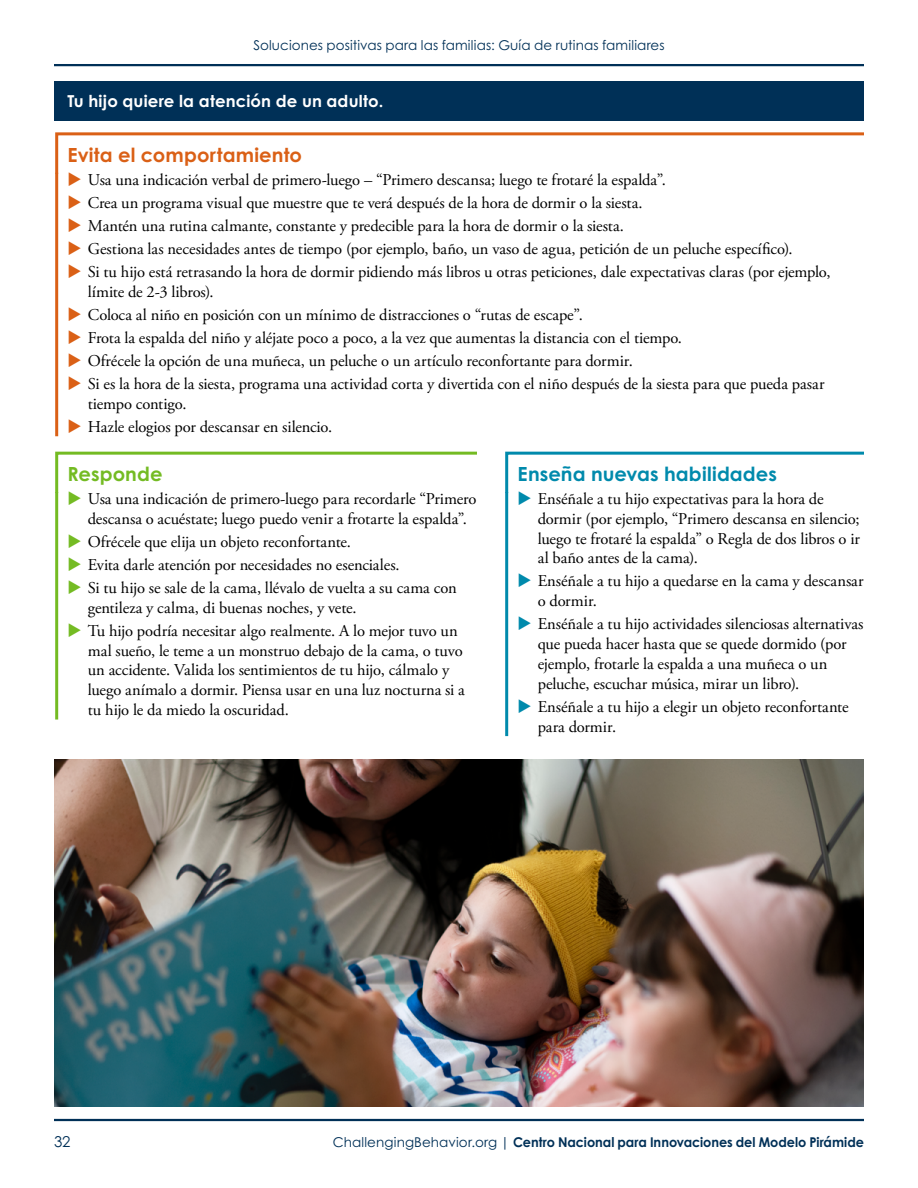
<style>
.page{position:relative;width:918px;height:1188px;background:#fff}
.page>*{position:absolute;margin:0;border:0;box-sizing:border-box;transform-origin:0 0}
.Teach_-_Heading_3{font:700 19.5px "Century Gothic Pro";letter-spacing:.005em;color:#008aac}
.Prevent_-_Heading_3{font:700 19.5px "Century Gothic Pro";letter-spacing:.01em;color:#da6016}
.Respond_-_Heading_3{font:700 19.5px "Century Gothic Pro";letter-spacing:.005em;color:#74bb23}
.Prevent_-_Bullet_lis{font:16.5px/19.8px "Adobe Garamond Pro";letter-spacing:-.005em;color:#000}
.Respond_-_Bullet_lis{font:16.5px/19.8px "Adobe Garamond Pro";letter-spacing:-.005em;color:#000}
.Teach_-_Bullet_list{font:16.5px/19.8px "Adobe Garamond Pro";letter-spacing:-.005em;color:#000}
.Reason_-_Heading_2{font:700 16.5px "Century Gothic Pro";letter-spacing:.01em;color:#fff}
.t1{font:15px "Century Gothic Pro";color:#003057}
.t2{font:700 13.5px "Century Gothic Pro";color:#003057;scale:.95 1}
.t3{font:13.5px "Century Gothic Pro";letter-spacing:.01em;color:#003057}
.s1{font-weight:400}
</style>
<div class="page">
<hr style="left:54px;top:1119px;width:810px;height:2px;background:#003057">
<hr style="left:54px;top:64px;width:810px;height:2px;background:#003057">
<div style="left:54px;top:81px;width:810px;height:39px;background:#003057"></div>
<hr style="left:55px;top:173px;width:3px;height:263px;background:#da6016">
<hr style="left:55px;top:492px;width:3px;height:228px;background:#74bb23">
<hr style="left:505px;top:492px;width:3px;height:244px;background:#008aac">
<img style="left:54px;top:759px;width:810px;height:348px">
<svg style="left:55px;top:132px;width:809px;height:54px"></svg>
<svg style="left:55px;top:451px;width:422px;height:54px"></svg>
<svg style="left:505px;top:451px;width:359px;height:54px"></svg>
<p class="t3" style="left:253px;top:37px;width:413px">Soluciones positivas para las familias: Guía de rutinas familiares</p>
<h2 class="Reason_-_Heading_2" style="left:68px;top:90px;width:317px">Tu hijo quiere la atención de un adulto.</h2>
<h3 class="Prevent_-_Heading_3" style="left:68px;top:142px;width:236px">Evita el comportamiento</h3>
<p class="Prevent_-_Bullet_lis" style="left:88px;top:170px;width:580px">Usa una indicación verbal de primero-luego – “Primero descansa; luego te frotaré la espalda”.</p>
<p class="Prevent_-_Bullet_lis" style="left:88px;top:193px;width:556px">Crea un programa visual que muestre que te verá después de la hora de dormir o la siesta.</p>
<p class="Prevent_-_Bullet_lis" style="left:88px;top:216px;width:538px">Mantén una rutina calmante, constante y predecible para la hora de dormir o la siesta.</p>
<p class="Prevent_-_Bullet_lis" style="left:88px;top:239px;width:706px">Gestiona las necesidades antes de tiempo (por ejemplo, baño, un vaso de agua, petición de un peluche específico).</p>
<p class="Prevent_-_Bullet_lis" style="left:88px;top:262px;width:744px">Si tu hijo está retrasando la hora de dormir pidiendo más libros u otras peticiones, dale expectativas claras (por ejemplo, límite de 2-3 libros).</p>
<p class="Prevent_-_Bullet_lis" style="left:88px;top:305px;width:497px">Coloca al niño en posición con un mínimo de distracciones o “rutas de escape”.</p>
<p class="Prevent_-_Bullet_lis" style="left:88px;top:328px;width:596px">Frota la espalda del niño y aléjate poco a poco, a la vez que aumentas la distancia con el tiempo.</p>
<p class="Prevent_-_Bullet_lis" style="left:88px;top:351px;width:547px">Ofrécele la opción de una muñeca, un peluche o un artículo reconfortante para dormir.</p>
<p class="Prevent_-_Bullet_lis" style="left:88px;top:374px;width:738px">Si es la hora de la siesta, programa una actividad corta y divertida con el niño después de la siesta para que pueda pasar tiempo contigo.</p>
<p class="Prevent_-_Bullet_lis" style="left:88px;top:417px;width:246px">Hazle elogios por descansar en silencio.</p>
<h3 class="Respond_-_Heading_3" style="left:68px;top:462px;width:97px">Responde</h3>
<p class="Respond_-_Bullet_lis" style="left:88px;top:489px;width:390px">Usa una indicación de primero-luego para recordarle “Primero descansa o acuéstate; luego puedo venir a frotarte la espalda”.</p>
<p class="Respond_-_Bullet_lis" style="left:88px;top:532px;width:265px">Ofrécele que elija un objeto reconfortante.</p>
<p class="Respond_-_Bullet_lis" style="left:88px;top:555px;width:313px">Evita darle atención por necesidades no esenciales.</p>
<p class="Respond_-_Bullet_lis" style="left:88px;top:578px;width:370px">Si tu hijo se sale de la cama, llévalo de vuelta a su cama con gentileza y calma, di buenas noches, y vete.</p>
<p class="Respond_-_Bullet_lis" style="left:88px;top:621px;width:379px">Tu hijo podría necesitar algo realmente. A lo mejor tuvo un mal sueño, le teme a un monstruo debajo de la cama, o tuvo un accidente. Valida los sentimientos de tu hijo, cálmalo y luego anímalo a dormir. Piensa usar en una luz nocturna si a tu hijo le da miedo la oscuridad.</p>
<h3 class="Teach_-_Heading_3" style="left:518px;top:462px;width:261px">Enseña nuevas habilidades</h3>
<p class="Teach_-_Bullet_list" style="left:538px;top:489px;width:324px">Enséñale a tu hijo expectativas para la hora de dormir (por ejemplo, “Primero descansa en silencio; luego te frotaré la espalda” o Regla de dos libros o ir al baño antes de la cama).</p>
<p class="Teach_-_Bullet_list" style="left:538px;top:572px;width:327px">Enséñale a tu hijo a quedarse en la cama y descansar o dormir.</p>
<p class="Teach_-_Bullet_list" style="left:538px;top:615px;width:327px">Enséñale a tu hijo actividades silenciosas alternativas que pueda hacer hasta que se quede dormido (por ejemplo, frotarle la espalda a una muñeca o un peluche, escuchar música, mirar un libro).</p>
<p class="Teach_-_Bullet_list" style="left:538px;top:697px;width:312px">Enséñale a tu hijo a elegir un objeto reconfortante para dormir.</p>
<p class="t1" style="left:54px;top:1132px;width:18px">32</p>
<p class="t2" style="left:333px;top:1133px;width:561px"><span class="s1">ChallengingBehavior.org |</span> Centro Nacional para Innovaciones del Modelo Pirámide</p>
</div>
